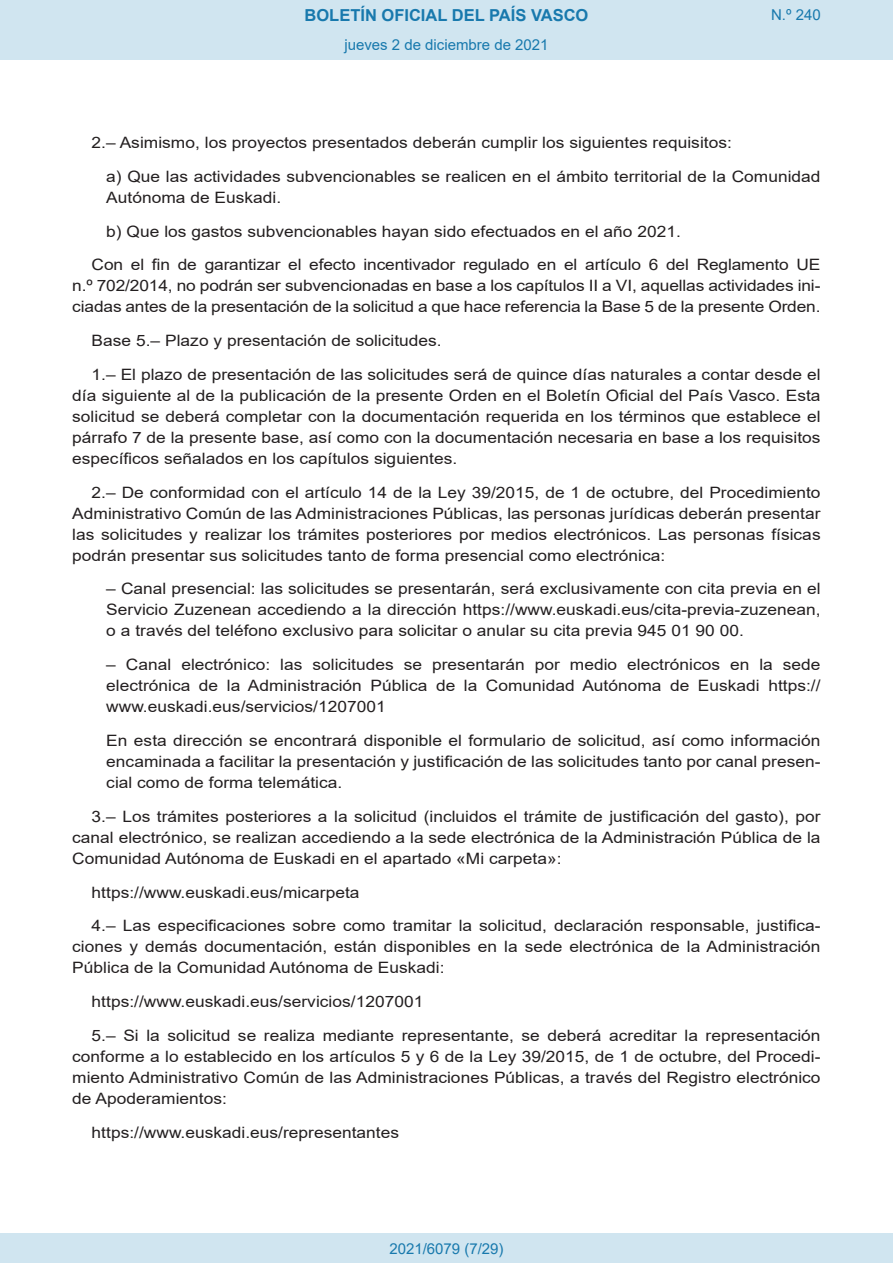
<style>
.page{position:relative;width:893px;height:1263px;background:#fff}
.page>*{position:absolute;margin:0;border:0;box-sizing:border-box;transform-origin:0 0}
.t1{font:700 16.5px "Arial";color:#1879ad}
.BOPVDetalle{font:15.6px/21px "Arial";color:#231f20;text-align:justify;scale:1.11 1}
.BOPVDetalle1{font:15.6px/21px "Arial";color:#231f20;text-align:justify;scale:1.11 1}
.Paginacion_Centro{font:15px "Arial";color:#1879ad}
</style>
<div class="page">
<div style="left:0;top:0;width:893px;height:60px;background:#d0e5f0"></div>
<div style="left:0;top:1233px;width:893px;height:30px;background:#d0e5f0"></div>
<p class="t1" style="left:305px;top:3px;width:285px">BOLETÍN OFICIAL DEL PAÍS VASCO</p>
<p class="Paginacion_Centro" style="left:344px;top:35px;width:206px">jueves 2 de diciembre de 2021</p>
<p class="Paginacion_Centro" style="left:771px;top:5px;width:51px">N.º 240</p>
<p class="BOPVDetalle" style="left:92px;top:132px;width:578px">2.– Asimismo, los proyectos presentados deberán cumplir los siguientes requisitos:</p>
<p class="BOPVDetalle1" style="left:106px;top:166px;width:645px">a) Que las actividades subvencionables se realicen en el ámbito territorial de la Comunidad<br>Autónoma de Euskadi.</p>
<p class="BOPVDetalle1" style="left:106px;top:221px;width:519px">b) Que los gastos subvencionables hayan sido efectuados en el año 2021.</p>
<p class="BOPVDetalle" style="left:72px;top:254px;width:676px;text-indent:19px">Con el fin de garantizar el efecto incentivador regulado en el artículo 6 del Reglamento UE n.º 702/2014, no podrán ser subvencionadas en base a los capítulos II a VI, aquellas actividades ini&shy;ciadas antes de la presentación de la solicitud a que hace referencia la Base 5 de la presente Orden.</p>
<p class="BOPVDetalle" style="left:92px;top:330px;width:317px">Base 5.– Plazo y presentación de solicitudes.</p>
<p class="BOPVDetalle" style="left:72px;top:364px;width:676px;text-indent:19px">1.– El plazo de presentación de las solicitudes será de quince días naturales a contar desde el día siguiente al de la publicación de la presente Orden en el Boletín Oficial del País Vasco. Esta solicitud se deberá completar con la documentación requerida en los términos que establece el párrafo 7 de la presente base, así como con la documentación necesaria en base a los requisitos específicos señalados en los capítulos siguientes.</p>
<p class="BOPVDetalle" style="left:72px;top:482px;width:676px;text-indent:19px">2.– De conformidad con el artículo 14 de la Ley 39/2015, de 1 de octubre, del Procedimiento Administrativo Común de las Administraciones Públicas, las personas jurídicas deberán presentar las solicitudes y realizar los trámites posteriores por medios electrónicos. Las personas físicas podrán presentar sus solicitudes tanto de forma presencial como electrónica:</p>
<p class="BOPVDetalle1" style="left:106px;top:578px;width:645px">– Canal presencial: las solicitudes se presentarán, será exclusivamente con cita previa en el Servicio Zuzenean accediendo a la dirección https://www.euskadi.eus/cita-previa-zuzenean, o a través del teléfono exclusivo para solicitar o anular su cita previa 945 01 90 00.</p>
<p class="BOPVDetalle1" style="left:106px;top:654px;width:645px">– Canal electrónico: las solicitudes se presentarán por medio electrónicos en la sede electrónica de la Administración Pública de la Comunidad Autónoma de Euskadi https:// www.euskadi.eus/servicios/1207001</p>
<p class="BOPVDetalle1" style="left:106px;top:730px;width:645px">En esta dirección se encontrará disponible el formulario de solicitud, así como información encaminada a facilitar la presentación y justificación de las solicitudes tanto por canal presen&shy;cial como de forma telemática.</p>
<p class="BOPVDetalle" style="left:72px;top:806px;width:676px;text-indent:19px">3.– Los trámites posteriores a la solicitud (incluidos el trámite de justificación del gasto), por canal electrónico, se realizan accediendo a la sede electrónica de la Administración Pública de la Comunidad Autónoma de Euskadi en el apartado «Mi carpeta»:</p>
<p class="BOPVDetalle" style="left:92px;top:881px;width:243px">https://www.euskadi.eus/micarpeta</p>
<p class="BOPVDetalle" style="left:72px;top:915px;width:676px;text-indent:19px">4.– Las especificaciones sobre como tramitar la solicitud, declaración responsable, justifica&shy;ciones y demás documentación, están disponibles en la sede electrónica de la Administración Pública de la Comunidad Autónoma de Euskadi:</p>
<p class="BOPVDetalle" style="left:92px;top:991px;width:300px">https://www.euskadi.eus/servicios/1207001</p>
<p class="BOPVDetalle" style="left:72px;top:1025px;width:676px;text-indent:19px">5.– Si la solicitud se realiza mediante representante, se deberá acreditar la representación conforme a lo establecido en los artículos 5 y 6 de la Ley 39/2015, de 1 de octubre, del Procedi&shy;miento Administrativo Común de las Administraciones Públicas, a través del Registro electrónico de Apoderamientos:</p>
<p class="BOPVDetalle" style="left:92px;top:1121px;width:279px">https://www.euskadi.eus/representantes</p>
<p class="Paginacion_Centro" style="left:389px;top:1238px;width:116px">2021/6079 (7/29)</p>
</div>
